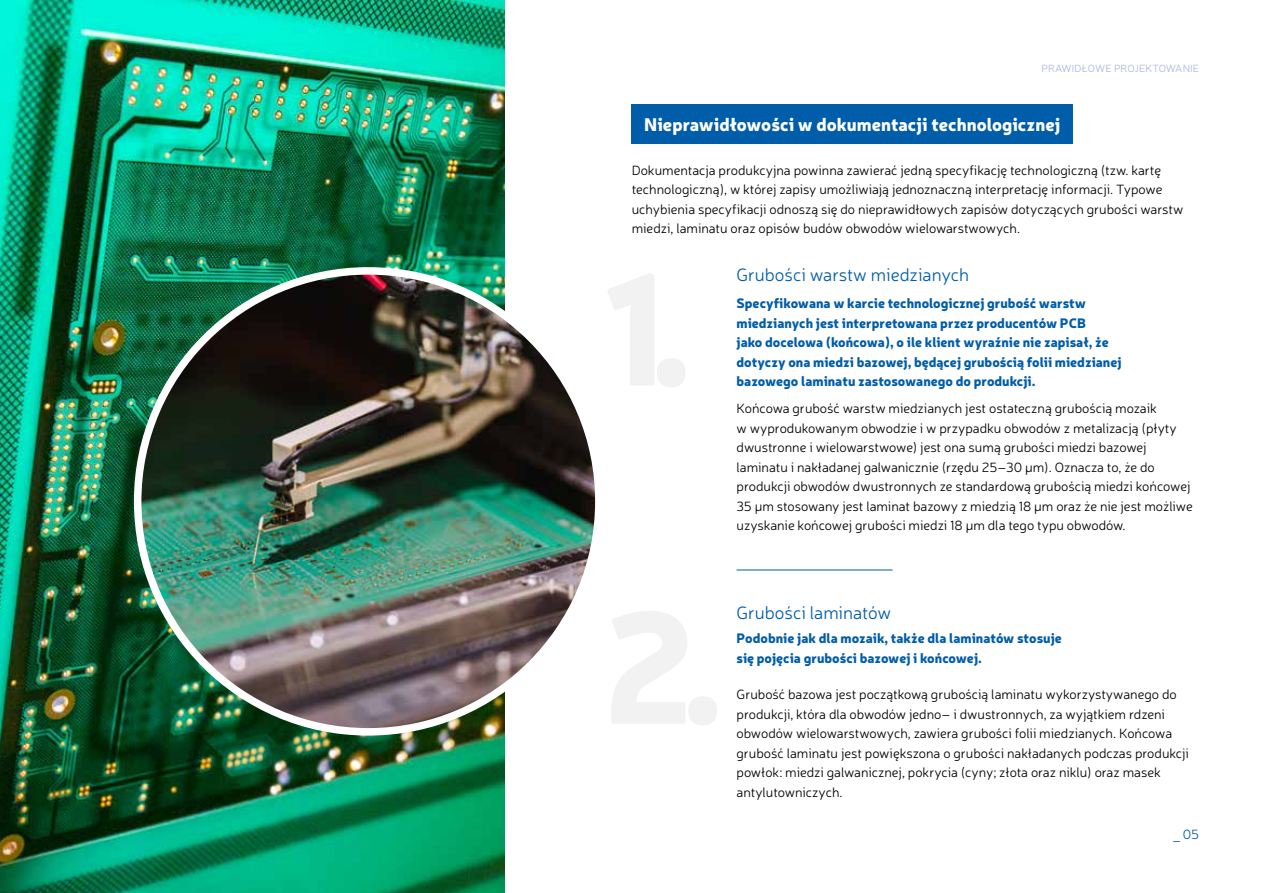
<style>
.page{position:relative;width:1263px;height:893px;background:#fff}
.page>*{position:absolute;margin:0;border:0;box-sizing:border-box;transform-origin:0 0}
.t1{font:900 18px "Neris";color:#fff}
.t2{font:300 18px "Neris";color:#005da9}
.t3{font:300 13.5px/19.5px "Neris";color:#000}
.t4{font:900 13.5px/19.5px "Neris";color:#005da9}
.t5{font:300 13.5px "Neris";color:#005da9}
.t6{font:300 10.5px "Neris";letter-spacing:.01em;color:#a5b7df}
</style>
<div class="page">
<div style="left:631px;top:105px;width:442px;height:39px;background:#005da9"></div>
<img style="left:0;top:1px;width:505px;height:892px">
<hr style="left:736px;top:570px;width:156px;height:1px;background:#005da9">
<img style="left:138px;top:271px;width:461px;height:461px;border-radius:231px">
<p class="t6" style="left:1041px;top:61px;width:159px">PRAWIDŁOWE PROJEKTOWANIE</p>
<h1 class="t1" style="left:644px;top:111px;width:418px">Nieprawidłowości w dokumentacji technologicznej</h1>
<p class="t3" style="left:632px;top:160px;width:553px">Dokumentacja produkcyjna powinna zawierać jedną specyfikację technologiczną (tzw. kartę technologiczną), w której zapisy umożliwiają jednoznaczną interpretację informacji. Typowe uchybienia specyfikacji odnoszą się do nieprawidłowych zapisów dotyczących grubości warstw miedzi, laminatu oraz opisów budów obwodów wielowarstwowych.</p>
<h1 class="t2" style="left:736px;top:263px;width:234px">Grubości warstw miedzianych</h1>
<p class="t4" style="left:736px;top:293px;width:387px">Specyfikowana w karcie technologicznej grubość warstw miedzianych jest interpretowana przez producentów PCB<br>jako docelowa (końcowa), o ile klient wyraźnie nie zapisał, że dotyczy ona miedzi bazowej, będącej grubością folii miedzianej bazowego laminatu zastosowanego do produkcji.</p>
<p class="t3" style="left:736px;top:399px;width:458px">Końcowa grubość warstw miedzianych jest ostateczną grubością mozaik<br>w wyprodukowanym obwodzie i w przypadku obwodów z metalizacją (płyty dwustronne i wielowarstwowe) jest ona sumą grubości miedzi bazowej laminatu i nakładanej galwanicznie (rzędu 25–30 µm). Oznacza to, że do produkcji obwodów dwustronnych ze standardową grubością miedzi końcowej 35 µm stosowany jest laminat bazowy z miedzią 18 µm oraz że nie jest możliwe uzyskanie końcowej grubości miedzi 18 µm dla tego typu obwodów.</p>
<h1 class="t2" style="left:736px;top:601px;width:156px">Grubości laminatów</h1>
<p class="t4" style="left:736px;top:628px;width:327px">Podobnie jak dla mozaik, także dla laminatów stosuje się pojęcia grubości bazowej i końcowej.</p>
<p class="t3" style="left:736px;top:684px;width:454px">Grubość bazowa jest początkową grubością laminatu wykorzystywanego do produkcji, która dla obwodów jedno– i dwustronnych, za wyjątkiem rdzeni obwodów wielowarstwowych, zawiera grubości folii miedzianych. Końcowa grubość laminatu jest powiększona o grubości nakładanych podczas produkcji powłok: miedzi galwanicznej, pokrycia (cyny; złota oraz niklu) oraz masek antylutowniczych.</p>
<p class="t5" style="left:1173px;top:826px;width:27px">_ 05</p>
</div>
